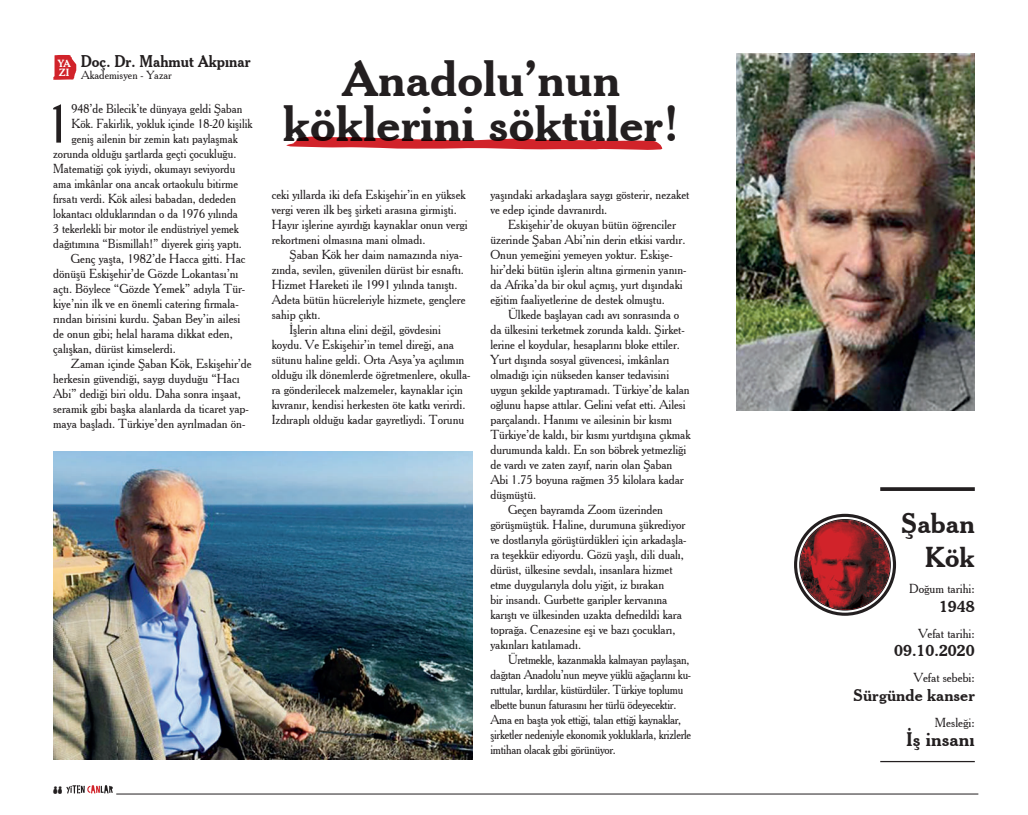
<style>
.page{position:relative;width:1028px;height:815px;background:#fff}
.page>*{position:absolute;margin:0;border:0;box-sizing:border-box;transform-origin:0 0}
.t1{font:54px "Cheltenham BT";color:#231f20}
.t2{font:700 48.75px/45px "Cheltenham BT";color:#231f20;text-align:center}
.t3{font:700 27.5px/34.6px "Cheltenham BT";color:#231f20;text-align:right}
.t4{font:700 18.75px "Cheltenham BT";color:#231f20}
.t5{font:700 16.25px "Cheltenham BT";color:#231f20}
.t6{font:700 16.25px "Cheltenham BT";color:#231f20;scale:.9 1}
.t7{font:12.5px/15px "Cheltenham BT";color:#231f20}
.t8{font:12.5px "Cheltenham BT";color:#231f20;scale:.95 1}
.t9{font:12.5px "Cheltenham BT";letter-spacing:-.02em;color:#231f20;scale:.94 1}
.t10{font:11.25px "Cheltenham BT";color:#231f20}
.t11{font:700 10px/8.8px "Cheltenham BT";color:#fff}
.t12{font:10px "Childish Reverie";color:#231f20}
</style>
<div class="page">
<hr style="left:116px;top:794px;width:862px;height:1px;background:#231f20">
<svg style="left:66px;top:785px;width:47px;height:8px"></svg>
<img style="left:736px;top:53px;width:238px;height:357px">
<img style="left:53px;top:452px;width:419px;height:307px">
<svg style="left:880px;top:487px;width:94px;height:4px"></svg>
<hr style="left:880px;top:761px;width:94px;height:1px;background:#231f20">
<svg style="left:286px;top:136px;width:377px;height:14px"></svg>
<svg style="left:799px;top:520px;width:91px;height:90px;background:#812226"></svg>
<div style="left:794px;top:514px;width:102px;height:102px;border:3px solid #231f20;border-radius:50%"></div>
<svg style="left:53px;top:55px;width:23px;height:25px"></svg>
<p class="t11" style="left:58px;top:59px;width:14px">YA<br>ZI</p>
<h3 class="t6" style="left:81px;top:51px;width:190px">Doç. Dr. Mahmut Akpınar</h3>
<p class="t10" style="left:81px;top:68px;width:92px">Akademisyen - Yazar</p>
<h1 class="t1" style="left:45px;top:91px;width:28px">1</h1>
<p class="t8" style="left:72px;top:101px;width:181px">948’de Bilecik’te dünyaya geldi Şaban</p>
<p class="t8" style="left:72px;top:116px;width:192px">Kök. Fakirlik, yokluk içinde 18-20 kişilik</p>
<p class="t8" style="left:72px;top:131px;width:176px">geniş ailenin bir zemin katı paylaşmak</p>
<p class="t8" style="left:53px;top:146px;width:194px">zorunda olduğu şartlarda geçti çocukluğu.</p>
<p class="t8" style="left:53px;top:161px;width:193px">Matematiği çok iyiydi, okumayı seviyordu</p>
<p class="t8" style="left:53px;top:176px;width:196px">ama imkânlar ona ancak ortaokulu bitirme</p>
<p class="t8" style="left:53px;top:191px;width:194px">fırsatı verdi. Kök ailesi babadan, dededen</p>
<p class="t8" style="left:53px;top:206px;width:196px">lokantacı olduklarından o da 1976 yılında</p>
<p class="t8" style="left:53px;top:221px;width:197px">3 tekerlekli bir motor ile endüstriyel yemek</p>
<p class="t8" style="left:53px;top:236px;width:200px">dağıtımına “Bismillah!” diyerek giriş yaptı.</p>
<p class="t7" style="left:71px;top:251px;width:176px">Genç yaşta, 1982’de Hacca gitti. Hac</p>
<p class="t7" style="left:53px;top:266px;width:187px">dönüşü Eskişehir’de Gözde Lokantası’nı</p>
<p class="t7" style="left:53px;top:281px;width:194px">açtı. Böylece “Gözde Yemek” adıyla Tür-</p>
<p class="t7" style="left:53px;top:296px;width:187px">kiye’nin ilk ve en önemli catering firmala-</p>
<p class="t7" style="left:53px;top:311px;width:189px">rından birisini kurdu. Şaban Bey’in ailesi</p>
<p class="t7" style="left:53px;top:326px;width:181px">de onun gibi; helal harama dikkat eden,</p>
<p class="t7" style="left:53px;top:341px;width:124px">çalışkan, dürüst kimselerdi.</p>
<p class="t7" style="left:71px;top:356px;width:182px">Zaman içinde Şaban Kök, Eskişehir’de</p>
<p class="t7" style="left:53px;top:371px;width:188px">herkesin güvendiği, saygı duyduğu “Hacı</p>
<p class="t7" style="left:53px;top:386px;width:189px">Abi” dediği biri oldu. Daha sonra inşaat,</p>
<p class="t7" style="left:53px;top:401px;width:197px">seramik gibi başka alanlarda da ticaret yap-</p>
<p class="t7" style="left:53px;top:416px;width:194px">maya başladı. Türkiye’den ayrılmadan ön-</p>
<p class="t12" style="left:53px;top:784px;width:11px">88</p>
<h2 class="t2" style="left:283px;top:55px;width:399px">Anadolu’nun köklerini söktüler!</h2>
<p class="t7" style="left:272px;top:187px;width:197px">ceki yıllarda iki defa Eskişehir’in en yüksek vergi veren ilk beş şirketi arasına girmişti.<br>Hayır işlerine ayırdığı kaynaklar onun vergi rekortmeni olmasına mani olmadı.</p>
<p class="t7" style="left:289px;top:247px;width:174px">Şaban Kök her daim namazında niya-</p>
<p class="t7" style="left:272px;top:262px;width:194px">zında, sevilen, güvenilen dürüst bir esnaftı.</p>
<p class="t7" style="left:272px;top:277px;width:187px">Hizmet Hareketi ile 1991 yılında tanıştı.</p>
<p class="t7" style="left:272px;top:292px;width:195px">Adeta bütün hücreleriyle hizmete, gençlere</p>
<p class="t7" style="left:272px;top:307px;width:50px">sahip çıktı.</p>
<p class="t7" style="left:289px;top:322px;width:153px">İşlerin altına elini değil, gövdesini</p>
<p class="t7" style="left:272px;top:337px;width:184px">koydu. Ve Eskişehir’in temel direği, ana</p>
<p class="t7" style="left:272px;top:352px;width:194px">sütunu haline geldi. Orta Asya’ya açılımın</p>
<p class="t7" style="left:272px;top:367px;width:200px">olduğu ilk dönemlerde öğretmenlere, okulla-</p>
<p class="t7" style="left:272px;top:382px;width:193px">ra gönderilecek malzemeler, kaynaklar için</p>
<p class="t7" style="left:272px;top:397px;width:195px">kıvranır, kendisi herkesten öte katkı verirdi.</p>
<p class="t7" style="left:272px;top:412px;width:194px">Izdıraplı olduğu kadar gayretliydi. Torunu</p>
<p class="t7" style="left:490px;top:187px;width:200px">yaşındaki arkadaşlara saygı gösterir, nezaket ve edep içinde davranırdı.</p>
<p class="t7" style="left:490px;top:217px;width:198px;text-indent:18px">Eskişehir’de okuyan bütün öğrenciler üzerinde Şaban Abi’nin derin etkisi vardır.<br>Onun yemeğini yemeyen yoktur. Eskişe&shy;hir’deki bütün işlerin altına girmenin yanın&shy;da Afrika’da bir okul açmış, yurt dışındaki eğitim faaliyetlerine de destek olmuştu.</p>
<p class="t7" style="left:508px;top:307px;width:173px">Ülkede başlayan cadı avı sonrasında o</p>
<p class="t7" style="left:490px;top:322px;width:196px">da ülkesini terketmek zorunda kaldı. Şirket-</p>
<p class="t7" style="left:490px;top:337px;width:191px">lerine el koydular, hesaplarını bloke ettiler.</p>
<p class="t7" style="left:490px;top:352px;width:180px">Yurt dışında sosyal güvencesi, imkânları</p>
<p class="t7" style="left:490px;top:367px;width:180px">olmadığı için nükseden kanser tedavisini</p>
<p class="t7" style="left:490px;top:382px;width:201px">uygun şekilde yaptıramadı. Türkiye’de kalan</p>
<p class="t7" style="left:490px;top:397px;width:197px">oğlunu hapse attılar. Gelini vefat etti. Ailesi</p>
<p class="t7" style="left:490px;top:412px;width:183px">parçalandı. Hanımı ve ailesinin bir kısmı</p>
<p class="t7" style="left:490px;top:427px;width:202px">Türkiye’de kaldı, bir kısmı yurtdışına çıkmak</p>
<p class="t7" style="left:490px;top:442px;width:197px">durumunda kaldı. En son böbrek yetmezliği</p>
<p class="t7" style="left:490px;top:457px;width:184px">de vardı ve zaten zayıf, narin olan Şaban</p>
<p class="t7" style="left:490px;top:472px;width:195px">Abi 1.75 boyuna rağmen 35 kilolara kadar</p>
<p class="t7" style="left:490px;top:487px;width:47px">düşmüştü.</p>
<p class="t7" style="left:508px;top:502px;width:156px">Geçen bayramda Zoom üzerinden</p>
<p class="t7" style="left:490px;top:517px;width:197px">görüşmüştük. Haline, durumuna şükrediyor</p>
<p class="t7" style="left:490px;top:532px;width:198px">ve dostlarıyla görüştürdükleri için arkadaşla-</p>
<p class="t7" style="left:490px;top:547px;width:195px">ra teşekkür ediyordu. Gözü yaşlı, dili dualı,</p>
<p class="t7" style="left:490px;top:562px;width:184px">dürüst, ülkesine sevdalı, insanlara hizmet</p>
<p class="t7" style="left:490px;top:577px;width:175px">etme duygularıyla dolu yiğit, iz bırakan</p>
<p class="t7" style="left:490px;top:592px;width:179px">bir insandı. Gurbette garipler kervanına</p>
<p class="t7" style="left:490px;top:607px;width:193px">karıştı ve ülkesinden uzakta defnedildi kara</p>
<p class="t7" style="left:490px;top:622px;width:187px">toprağa. Cenazesine eşi ve bazı çocukları,</p>
<p class="t7" style="left:490px;top:637px;width:92px">yakınları katılamadı.</p>
<p class="t9" style="left:508px;top:652px;width:194px">Üretmekle, kazanmakla kalmayan paylaşan,</p>
<p class="t9" style="left:490px;top:667px;width:215px">dağıtan Anadolu’nun meyve yüklü ağaçlarını ku-</p>
<p class="t9" style="left:490px;top:682px;width:207px">ruttular, kırdılar, küstürdüler. Türkiye toplumu</p>
<p class="t9" style="left:490px;top:697px;width:199px">elbette bunun faturasını her türlü ödeyecektir.</p>
<p class="t9" style="left:490px;top:712px;width:205px">Ama en başta yok ettiği, talan ettiği kaynaklar,</p>
<p class="t9" style="left:490px;top:727px;width:215px">şirketler nedeniyle ekonomik yokluklarla, krizlerle</p>
<p class="t9" style="left:490px;top:742px;width:135px">imtihan olacak gibi görünüyor.</p>
<h3 class="t3" style="left:901px;top:505px;width:75px">Şaban<br>Kök</h3>
<p class="t7" style="left:909px;top:581px;width:67px">Doğum tarihi:</p>
<h3 class="t5" style="left:939px;top:596px;width:37px">1948</h3>
<p class="t7" style="left:918px;top:626px;width:58px">Vefat tarihi:</p>
<h3 class="t5" style="left:894px;top:640px;width:82px">09.10.2020</h3>
<p class="t7" style="left:913px;top:670px;width:62px">Vefat sebebi:</p>
<h3 class="t5" style="left:853px;top:685px;width:123px">Sürgünde kanser</h3>
<p class="t7" style="left:935px;top:715px;width:41px">Mesleği:</p>
<h3 class="t4" style="left:906px;top:727px;width:70px">Iş insanı</h3>
</div>
